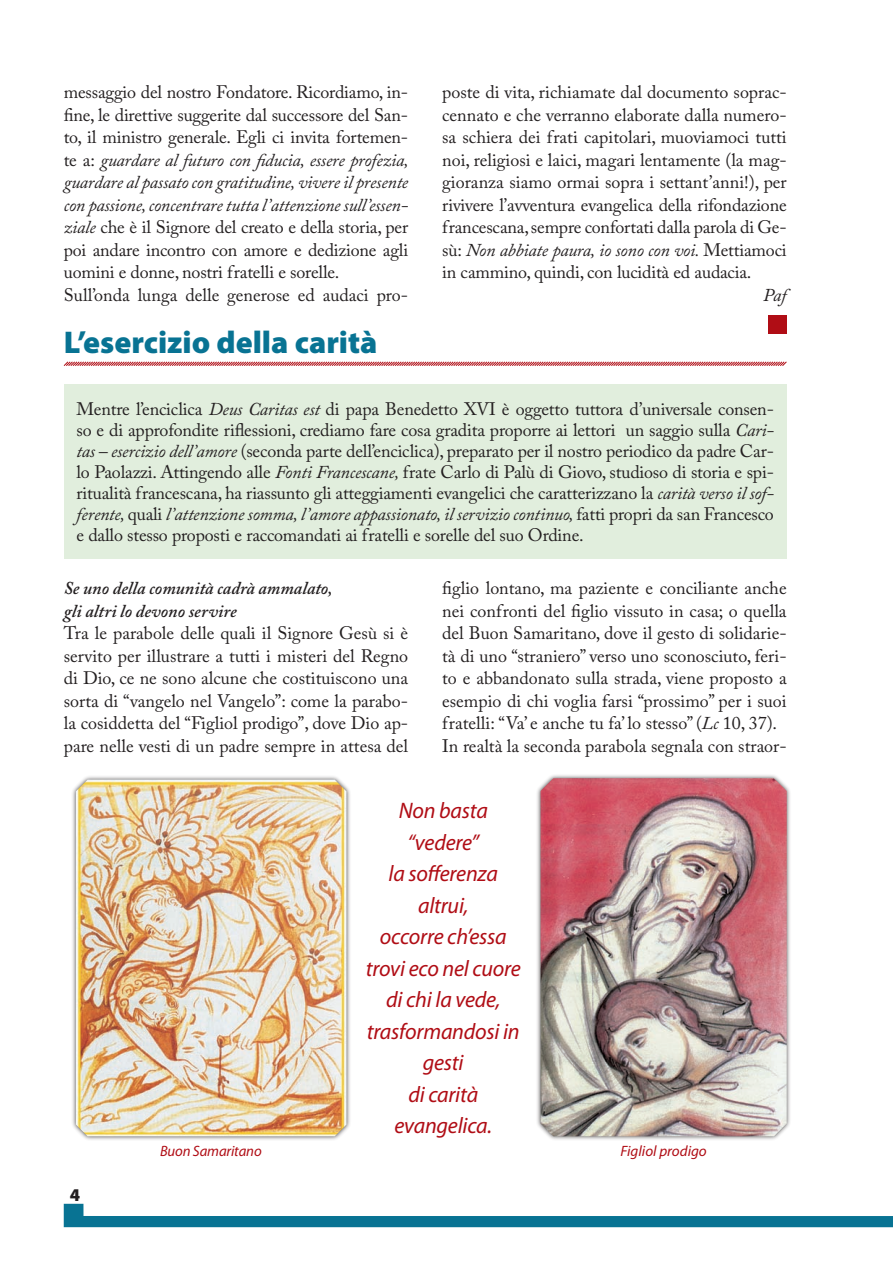
<style>
.page{position:relative;width:893px;height:1263px;background:#fff}
.page>*{position:absolute;margin:0;border:0;box-sizing:border-box;transform-origin:0 0}
.t1{font:900 31.5px "Myriad Pro";color:#087393}
.t2{font:italic 22.5px/31.5px "Myriad Pro";letter-spacing:-.01em;color:#b00d15;text-align:center}
.t3{font:18px/22.5px "Adobe Caslon Pro";letter-spacing:-.005em;color:#231f20;text-align:justify}
.t4{font:italic 600 18px/22.5px "Adobe Caslon Pro";color:#231f20}
.t5{font:italic 18px "Adobe Caslon Pro";color:#231f20}
.t6{font:italic 15px "Myriad Pro";letter-spacing:-.01em;color:#b00d15}
.s1{font-style:italic}
</style>
<div class="page">
<div style="left:768px;top:315px;width:19px;height:19px;background:#b00d15"></div>
<svg style="left:63px;top:361px;width:724px;height:5px;background:#d8888c"></svg>
<div style="left:64px;top:384px;width:723px;height:174px;background:#e1eedd"></div>
<div style="left:70px;top:774px;width:282px;height:368px;background:#231f20;opacity:.85"></div>
<img style="left:76px;top:779px;width:270px;height:357px">
<div style="left:535px;top:773px;width:257px;height:369px;background:#231f20;opacity:.85"></div>
<img style="left:541px;top:778px;width:246px;height:358px">
<svg style="left:64px;top:1203px;width:829px;height:24px"></svg>
<p class="t3" style="left:64px;top:81px;width:346px;text-align:left">messaggio del nostro Fondatore. Ricordiamo, in&shy;fine, le direttive suggerite dal successore del San&shy;to, il ministro generale. Egli ci invita fortemen&shy;te a: <span class="s1">guardare al futuro con fiducia, essere profezia, guardare al passato con gratitudine, vivere il presente con passione, concentrare tutta l’attenzione sull’essen&shy;ziale</span> che è il Signore del creato e della storia, per poi andare incontro con amore e dedizione agli uomini e donne, nostri fratelli e sorelle.<br>Sull’onda lunga delle generose ed audaci pro-</p>
<h1 class="t1" style="left:64px;top:321px;width:315px">L’esercizio della carità</h1>
<p class="t3" style="left:442px;top:81px;width:346px">poste di vita, richiamate dal documento soprac&shy;cennato e che verranno elaborate dalla numero&shy;sa schiera dei frati capitolari, muoviamoci tutti noi, religiosi e laici, magari lentamente (la mag&shy;gioranza siamo ormai sopra i settant’anni!), per rivivere l’avventura evangelica della rifondazione francescana, sempre confortati dalla parola di Ge&shy;sù: <span class="s1">Non abbiate paura, io sono con voi.</span> Mettiamoci in cammino, quindi, con lucidità ed audacia.</p>
<p class="t5" style="left:763px;top:284px;width:25px">Paf</p>
<p class="t3" style="left:77px;top:398px;width:699px;line-height:21px">Mentre l’enciclica <span class="s1">Deus Caritas est</span> di papa Benedetto XVI è oggetto tuttora d’universale consen&shy;so e di approfondite riflessioni, crediamo fare cosa gradita proporre ai lettori un saggio sulla <span class="s1">Cari&shy;tas – esercizio dell’amore</span> (seconda parte dell’enciclica), preparato per il nostro periodico da padre Car&shy;lo Paolazzi. Attingendo alle <span class="s1">Fonti Francescane,</span> frate Carlo di Palù di Giovo, studioso di storia e spi&shy;ritualità francescana, ha riassunto gli atteggiamenti evangelici che caratterizzano la <span class="s1">carità verso il sof&shy;ferente,</span> quali <span class="s1">l’attenzione somma, l’amore appassionato, il servizio continuo,</span> fatti propri da san Francesco e dallo stesso proposti e raccomandati ai fratelli e sorelle del suo Ordine.</p>
<p class="t4" style="left:64px;top:577px;width:270px">Se uno della comunità cadrà ammalato, gli altri lo devono servire</p>
<p class="t3" style="left:64px;top:622px;width:346px">Tra le parabole delle quali il Signore Gesù si è servito per illustrare a tutti i misteri del Regno di Dio, ce ne sono alcune che costituiscono una sorta di “vangelo nel Vangelo”: come la parabo&shy;la cosiddetta del “Figliol prodigo”, dove Dio ap&shy;pare nelle vesti di un padre sempre in attesa del</p>
<p class="t3" style="left:442px;top:577px;width:346px;text-align:left">figlio lontano, ma paziente e conciliante anche nei confronti del figlio vissuto in casa; o quella del Buon Samaritano, dove il gesto di solidarie&shy;tà di uno “straniero” verso uno sconosciuto, feri&shy;to e abbandonato sulla strada, viene proposto a esempio di chi voglia farsi “prossimo” per i suoi fratelli: “Va’ e anche tu fa’ lo stesso” (<span class="s1">Lc</span> 10, 37).<br>In realtà la seconda parabola segnala con straor-</p>
<p class="t2" style="left:366px;top:795px;width:157px">Non basta “vedere”<br>la sofferenza altrui,<br>occorre ch’essa trovi eco nel cuore di chi la vede, trasformandosi in gesti<br>di carità evangelica.</p>
<p class="t6" style="left:160px;top:1142px;width:103px">Buon Samaritano</p>
<p class="t6" style="left:620px;top:1142px;width:88px">Figliol prodigo</p>
</div>
